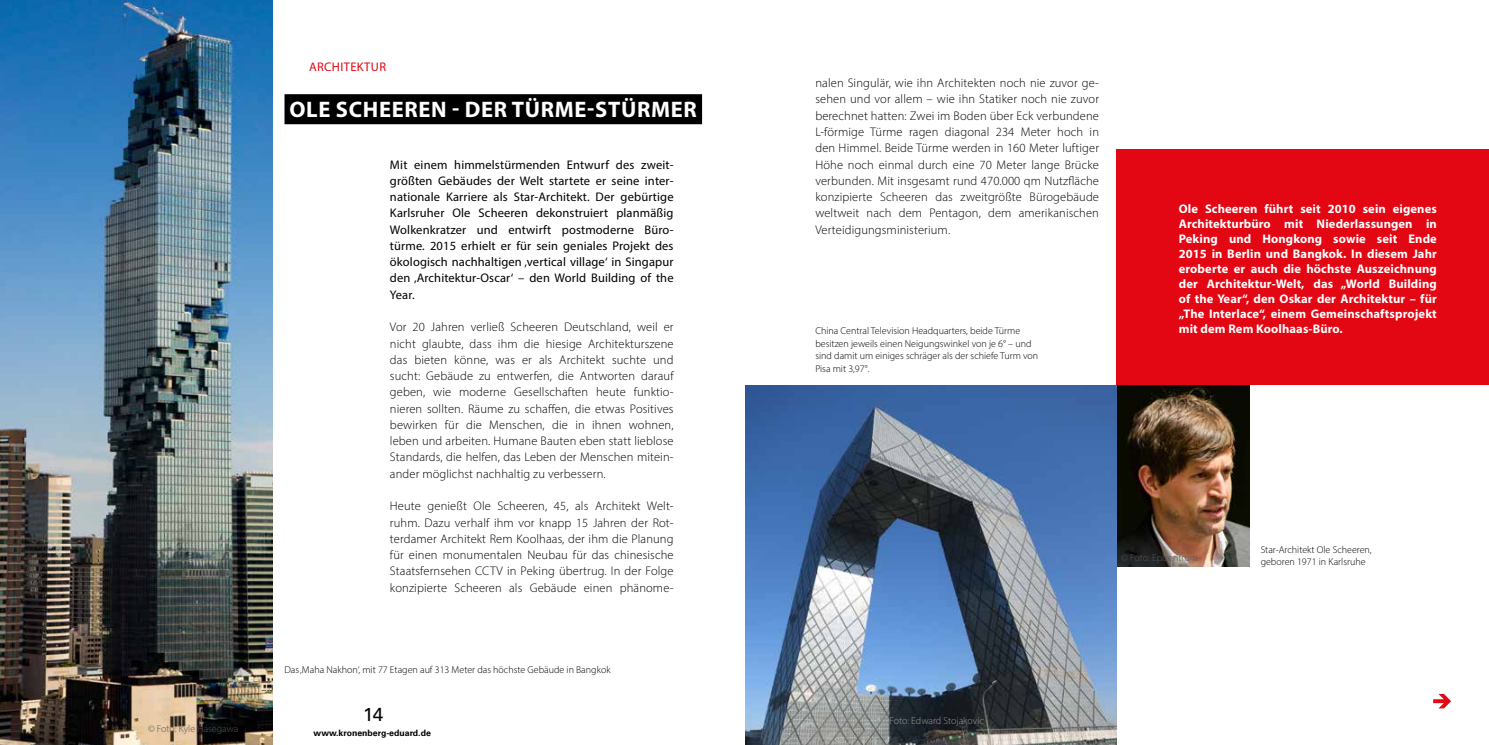
<style>
.page{position:relative;width:1489px;height:745px;background:#fff}
.page>*{position:absolute;margin:0;border:0;box-sizing:border-box;transform-origin:0 0}
.t1{font:700 22.5px "Myriad Pro";letter-spacing:.03em;color:#fff}
.t2{font:18.75px "Univers LT Std";color:#000}
.t3{font:300 12.5px/16.2px "Myriad Pro";letter-spacing:.01em;color:#000;text-align:justify}
.t4{font:12.5px/16.2px "Myriad Pro";letter-spacing:.01em;color:#000;text-align:justify}
.t5{font:700 12.5px/15px "Myriad Pro";letter-spacing:.01em;color:#fff;text-align:justify}
.t6{font:12.5px "Myriad Pro";letter-spacing:.03em;color:#e30613}
.t7{font:300 10px/12.5px "Myriad Pro";color:#000}
.t8{font:300 10px "Myriad Pro";color:#575756}
.t9{font:300 10px "Myriad Pro";color:#9d9d9c}
.t10{font:700 8.75px "Univers LT Std";color:#000}
</style>
<div class="page">
<img style="left:0;top:0;width:273px;height:744px">
<div style="left:284px;top:94px;width:418px;height:30px;background:#000"></div>
<img style="left:1116px;top:385px;width:133px;height:181px">
<svg style="left:1433px;top:693px;width:17px;height:15px"></svg>
<img style="left:745px;top:385px;width:371px;height:359px">
<div style="left:1116px;top:149px;width:372px;height:235px;background:#e30613"></div>
<p class="t8" style="left:148px;top:721px;width:92px">© Foto: Kyle Hasegawa</p>
<p class="t6" style="left:309px;top:59px;width:78px">ARCHITEKTUR</p>
<h1 class="t1" style="left:289px;top:94px;width:409px">OLE SCHEEREN - DER TÜRME-STÜRMER</h1>
<p class="t4" style="left:390px;top:156px;width:285px">Mit einem himmelstürmenden Entwurf des zweit&shy;größten Gebäudes der Welt startete er seine inter&shy;nationale Karriere als Star-Architekt. Der gebürtige Karlsruher Ole Scheeren dekonstruiert planmäßig Wolkenkratzer und entwirft postmoderne Büro&shy;türme. 2015 erhielt er für sein geniales Projekt des ökologisch nachhaltigen ‚vertical village‘ in Singapur den ‚Architektur-Oscar‘ – den World Building of the Year.</p>
<p class="t3" style="left:390px;top:318px;width:285px">Vor 20 Jahren verließ Scheeren Deutschland, weil er nicht glaubte, dass ihm die hiesige Architekturszene das bieten könne, was er als Architekt suchte und sucht: Gebäude zu entwerfen, die Antworten darauf geben, wie moderne Gesellschaften heute funktio&shy;nieren sollten. Räume zu schaffen, die etwas Positives bewirken für die Menschen, die in ihnen wohnen, leben und arbeiten. Humane Bauten eben statt lieblose Standards, die helfen, das Leben der Menschen mitein&shy;ander möglichst nachhaltig zu verbessern.</p>
<p class="t3" style="left:390px;top:497px;width:285px">Heute genießt Ole Scheeren, 45, als Architekt Welt&shy;ruhm. Dazu verhalf ihm vor knapp 15 Jahren der Rot&shy;terdamer Architekt Rem Koolhaas, der ihm die Planung für einen monumentalen Neubau für das chinesische Staatsfernsehen CCTV in Peking übertrug. In der Folge konzipierte Scheeren als Gebäude einen phänome-</p>
<p class="t7" style="left:284px;top:663px;width:327px">Das ‚Maha Nakhon‘, mit 77 Etagen auf 313 Meter das höchste Gebäude in Bangkok</p>
<h2 class="t2" style="left:363px;top:702px;width:22px">14</h2>
<p class="t10" style="left:313px;top:727px;width:119px">www.kronenberg-eduard.de</p>
<p class="t3" style="left:815px;top:75px;width:285px">nalen Singulär, wie ihn Architekten noch nie zuvor ge&shy;sehen und vor allem – wie ihn Statiker noch nie zuvor berechnet hatten: Zwei im Boden über Eck verbundene L-förmige Türme ragen diagonal 234 Meter hoch in den Himmel. Beide Türme werden in 160 Meter luftiger Höhe noch einmal durch eine 70 Meter lange Brücke verbunden. Mit insgesamt rund 470.000 qm Nutzfläche konzipierte Scheeren das zweitgrößte Bürogebäude weltweit nach dem Pentagon, dem amerikanischen Verteidigungsministerium.</p>
<p class="t7" style="left:815px;top:324px;width:224px">China Central Television Headquarters, beide Türme besitzen jeweils einen Neigungswinkel von je 6° – und sind damit um einiges schräger als der schiefe Turm von Pisa mit 3,97°.</p>
<p class="t5" style="left:1178px;top:201px;width:259px">Ole Scheeren führt seit 2010 sein eigenes Architekturbüro mit Niederlassungen in Peking und Hongkong sowie seit Ende 2015 in Berlin und Bangkok. In diesem Jahr eroberte er auch die höchste Auszeichnung der Architektur-Welt, das „World Building of the Year“, den Oskar der Architektur – für „The Interlace“, einem Gemeinschaftsprojekt mit dem Rem Koolhaas-Büro.</p>
<p class="t9" style="left:880px;top:714px;width:105px">© Foto: Edward Stojakovic</p>
<p class="t8" style="left:1121px;top:551px;width:78px">© Foto: Epizentrum</p>
<p class="t7" style="left:1260px;top:543px;width:112px">Star-Architekt Ole Scheeren, geboren 1971 in Karlsruhe</p>
</div>
